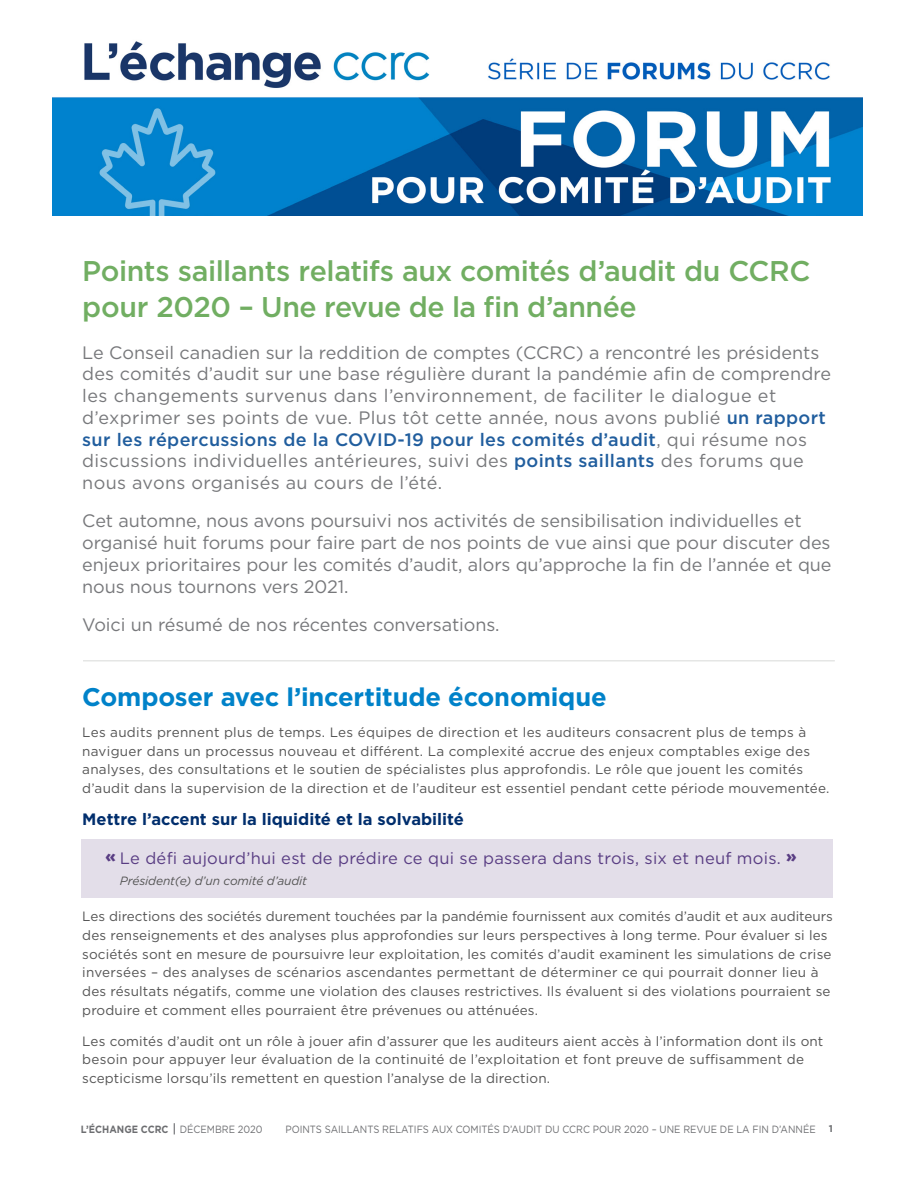
<style>
.page{position:relative;width:918px;height:1188px;background:#fff}
.page>*{position:absolute;margin:0;border:0;box-sizing:border-box;transform-origin:0 0}
.t1{font:500 28.5px/36px "Gotham";letter-spacing:-.015em;color:#71ae62}
.t2{font:700 25.5px "Gotham";letter-spacing:-.01em;color:#0082c9}
.t3{font:18px/21.8px "Gotham";letter-spacing:.02em;color:#77787b}
.t4{font:18px/21.8px "Gotham";color:#77787b}
.t5{font:16.5px "Gotham";letter-spacing:.015em;color:#593d83}
.t6{font:700 16.5px "Gotham";color:#002e6d}
.t7{font:13.5px/18.8px "Gotham";letter-spacing:.01em;color:#545454}
.t8{font:italic 12px "Gotham";letter-spacing:-.01em;color:#545454}
.t9{font:10.5px "Gotham";color:#6d6e71;scale:.9 1}
.t10{font:700 10.5px "Gotham";color:#6d6e71;scale:.9 1}
.s1{font-weight:500;color:#215e9e}
.s2{font-weight:900}
.s3{font-weight:400}
.s4{font-weight:700;font-size:9.75px}
</style>
<div class="page">
<hr style="left:83px;top:660px;width:752px;height:2px;background:#e5e6e5">
<div style="left:81px;top:839px;width:752px;height:58px;background:#e3dee9"></div>
<img style="left:53px;top:41px;width:810px;height:174px">
<h1 class="t1" style="left:82px;top:252px;width:730px">Points saillants relatifs aux comités d’audit du CCRC pour 2020 – Une revue de la fin d’année</h1>
<p class="t3" style="left:82px;top:341px;width:750px">Le Conseil canadien sur la reddition de comptes (CCRC) a rencontré les présidents des comités d’audit sur une base régulière durant la pandémie afin de comprendre les changements survenus dans l’environnement, de faciliter le dialogue et d’exprimer ses points de vue. Plus tôt cette année, nous avons publié <span class="s1">un rapport sur les répercussions de la COVID-19 pour les comités d’audit</span>, qui résume nos discussions individuelles antérieures, suivi des <span class="s1">points saillants</span> des forums que nous avons organisés au cours de l’été.</p>
<p class="t4" style="left:82px;top:510px;width:751px">Cet automne, nous avons poursuivi nos activités de sensibilisation individuelles et organisé huit forums pour faire part de nos points de vue ainsi que pour discuter des enjeux prioritaires pour les comités d’audit, alors qu’approche la fin de l’année et que nous nous tournons vers 2021.</p>
<h3 class="t4" style="left:82px;top:613px;width:419px">Voici un résumé de nos récentes conversations.</h3>
<h2 class="t2" style="left:82px;top:680px;width:526px">Composer avec l’incertitude économique</h2>
<p class="t7" style="left:82px;top:722px;width:749px">Les audits prennent plus de temps. Les équipes de direction et les auditeurs consacrent plus de temps à naviguer dans un processus nouveau et différent. La complexité accrue des enjeux comptables exige des analyses, des consultations et le soutien de spécialistes plus approfondis. Le rôle que jouent les comités d’audit dans la supervision de la direction et de l’auditeur est essentiel pendant cette période mouvementée.</p>
<p class="t6" style="left:82px;top:809px;width:383px">Mettre l’accent sur la liquidité et la solvabilité</p>
<p class="t5" style="left:105px;top:847px;width:693px"><span class="s2">«</span> Le défi aujourd’hui est de prédire ce qui se passera dans trois, six et neuf mois. <span class="s2">»</span></p>
<p class="t8" style="left:120px;top:873px;width:189px">Président(e) d’un comité d’audit</p>
<p class="t7" style="left:82px;top:907px;width:752px">Les directions des sociétés durement touchées par la pandémie fournissent aux comités d’audit et aux auditeurs des renseignements et des analyses plus approfondies sur leurs perspectives à long terme. Pour évaluer si les sociétés sont en mesure de poursuivre leur exploitation, les comités d’audit examinent les simulations de crise inversées – des analyses de scénarios ascendantes permettant de déterminer ce qui pourrait donner lieu à des résultats négatifs, comme une violation des clauses restrictives. Ils évaluent si des violations pourraient se produire et comment elles pourraient être prévenues ou atténuées.</p>
<p class="t7" style="left:82px;top:1031px;width:743px">Les comités d’audit ont un rôle à jouer afin d’assurer que les auditeurs aient accès à l’information dont ils ont besoin pour appuyer leur évaluation de la continuité de l’exploitation et font preuve de suffisamment de scepticisme lorsqu’ils remettent en question l’analyse de la direction.</p>
<p class="t10" style="left:81px;top:1122px;width:204px">L’ÉCHANGE CCRC <span class="s3">DÉCEMBRE 2020</span></p>
<p class="t9" style="left:285px;top:1122px;width:610px">POINTS SAILLANTS RELATIFS AUX COMITÉS D’AUDIT DU CCRC POUR 2020 – UNE REVUE DE LA FIN D’ANNÉE <span class="s4">1</span></p>
</div>
